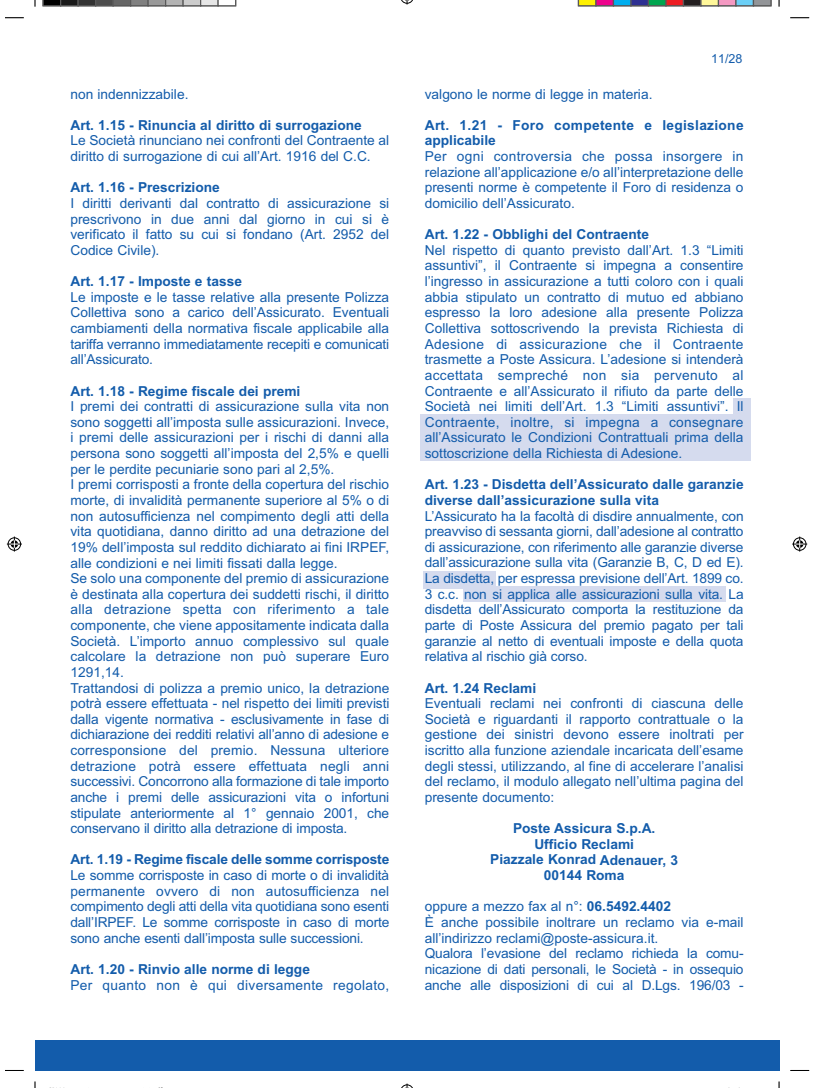
<style>
.page{position:relative;width:815px;height:1088px;background:#fff}
.page>*{position:absolute;margin:0;border:0;box-sizing:border-box;transform-origin:0 0}
.t1{font:13.75px/15.6px "Arial";color:#135cab;text-align:justify}
.t2{font:700 13.75px/15.6px "Arial";color:#135cab}
.t3{font:700 13.75px/15.6px "Arial";letter-spacing:.02em;color:#135cab}
.t4{font:13.75px "Arial";letter-spacing:.02em;color:#135cab}
.t5{font:12.5px "Arial";color:#135cab}
.s1{font-weight:700}
</style>
<div class="page">
<div style="left:423px;top:570px;width:73px;height:18px;background:#d5dbee"></div>
<div style="left:464px;top:586px;width:262px;height:16px;background:#d5dbee"></div>
<div style="left:733px;top:398px;width:18px;height:16px;background:#d5dbee"></div>
<div style="left:420px;top:414px;width:331px;height:47px;background:#d5dbee"></div>
<div style="left:35px;top:1040px;width:744px;height:30px;background:#135cab"></div>
<svg style="left:401px;top:0;width:12px;height:5px"></svg>
<svg style="left:401px;top:1083px;width:12px;height:5px"></svg>
<svg style="left:7px;top:536px;width:15px;height:15px"></svg>
<svg style="left:792px;top:536px;width:15px;height:15px"></svg>
<svg style="left:5px;top:17px;width:19px;height:1px"></svg>
<svg style="left:790px;top:17px;width:19px;height:1px"></svg>
<svg style="left:5px;top:1070px;width:19px;height:1px"></svg>
<svg style="left:790px;top:1070px;width:19px;height:1px"></svg>
<svg style="left:34px;top:0;width:2px;height:6px"></svg>
<svg style="left:34px;top:1081px;width:2px;height:7px"></svg>
<svg style="left:778px;top:0;width:2px;height:6px"></svg>
<svg style="left:778px;top:1081px;width:2px;height:7px"></svg>
<svg style="left:42px;top:0;width:194px;height:6px"></svg>
<svg style="left:578px;top:0;width:194px;height:6px"></svg>
<p class="t1" style="left:70px;top:86px;width:120px">non indennizzabile.</p>
<p class="t2" style="left:70px;top:117px;width:293px">Art. 1.15 - Rinuncia al diritto di surrogazione</p>
<p class="t1" style="left:70px;top:133px;width:320px">Le Società rinunciano nei confronti del Contraente al diritto di surrogazione di cui all’Art. 1916 del C.C.</p>
<p class="t2" style="left:70px;top:180px;width:151px">Art. 1.16 - Prescrizione</p>
<p class="t1" style="left:70px;top:195px;width:320px">I diritti derivanti dal contratto di assicurazione si prescrivono in due anni dal giorno in cui si è verificato il fatto su cui si fondano (Art. 2952 del Codice Civile).</p>
<p class="t2" style="left:70px;top:273px;width:173px">Art. 1.17 - Imposte e tasse</p>
<p class="t1" style="left:70px;top:289px;width:320px">Le imposte e le tasse relative alla presente Polizza Collettiva sono a carico dell’Assicurato. Eventuali cambiamenti della normativa fiscale applicabile alla tariffa verranno immediatamente recepiti e comunicati all’Assicurato.</p>
<p class="t2" style="left:70px;top:383px;width:232px">Art. 1.18 - Regime fiscale dei premi</p>
<p class="t1" style="left:70px;top:398px;width:320px;text-align:left">I premi dei contratti di assicurazione sulla vita non sono soggetti all’imposta sulle assicurazioni. Invece, i premi delle assicurazioni per i rischi di danni alla persona sono soggetti all’imposta del 2,5% e quelli per le perdite pecuniarie sono pari al 2,5%.<br>I premi corrisposti a fronte della copertura del rischio morte, di invalidità permanente superiore al 5% o di non autosufficienza nel compimento degli atti della vita quotidiana, danno diritto ad una detrazione del 19% dell’imposta sul reddito dichiarato ai fini IRPEF, alle condizioni e nei limiti fissati dalla legge.<br>Se solo una componente del premio di assicurazione è destinata alla copertura dei suddetti rischi, il diritto alla detrazione spetta con riferimento a tale componente, che viene appositamente indicata dalla Società. L’importo annuo complessivo sul quale calcolare la detrazione non può superare Euro 1291,14.<br>Trattandosi di polizza a premio unico, la detrazione potrà essere effettuata - nel rispetto dei limiti previsti dalla vigente normativa - esclusivamente in fase di dichiarazione dei redditi relativi all’anno di adesione e corresponsione del premio. Nessuna ulteriore detrazione potrà essere effettuata negli anni successivi. Concorrono alla formazione di tale importo anche i premi delle assicurazioni vita o infortuni stipulate anteriormente al 1° gennaio 2001, che conservano il diritto alla detrazione di imposta.</p>
<p class="t2" style="left:70px;top:851px;width:320px">Art. 1.19 - Regime fiscale delle somme corrisposte</p>
<p class="t1" style="left:70px;top:867px;width:320px">Le somme corrisposte in caso di morte o di invalidità permanente ovvero di non autosufficienza nel compimento degli atti della vita quotidiana sono esenti dall’IRPEF. Le somme corrisposte in caso di morte sono anche esenti dall’imposta sulle successioni.</p>
<p class="t2" style="left:70px;top:961px;width:241px">Art. 1.20 - Rinvio alle norme di legge</p>
<p class="t4" style="left:70px;top:976px;width:320px">Per quanto non è qui diversamente regolato,</p>
<p class="t5" style="left:711px;top:52px;width:33px">11/28</p>
<p class="t1" style="left:425px;top:86px;width:229px">valgono le norme di legge in materia.</p>
<p class="t3" style="left:425px;top:117px;width:320px">Art. 1.21 - Foro competente e legislazione applicabile</p>
<p class="t1" style="left:425px;top:148px;width:320px">Per ogni controversia che possa insorgere in relazione all’applicazione e/o all’interpretazione delle presenti norme è competente il Foro di residenza o domicilio dell’Assicurato.</p>
<p class="t2" style="left:425px;top:227px;width:226px">Art. 1.22 - Obblighi del Contraente</p>
<p class="t1" style="left:425px;top:242px;width:320px">Nel rispetto di quanto previsto dall’Art. 1.3 “Limiti assuntivi”, il Contraente si impegna a consentire l’ingresso in assicurazione a tutti coloro con i quali abbia stipulato un contratto di mutuo ed abbiano espresso la loro adesione alla presente Polizza Collettiva sottoscrivendo la prevista Richiesta di Adesione di assicurazione che il Contraente trasmette a Poste Assicura. L’adesione si intenderà accettata sempreché non sia pervenuto al Contraente e all’Assicurato il rifiuto da parte delle Società nei limiti dell’Art. 1.3 “Limiti assuntivi”. Il Contraente, inoltre, si impegna a consegnare all’Assicurato le Condizioni Contrattuali prima della sottoscrizione della Richiesta di Adesione.</p>
<p class="t2" style="left:425px;top:477px;width:320px">Art. 1.23 - Disdetta dell’Assicurato dalle garanzie diverse dall’assicurazione sulla vita</p>
<p class="t1" style="left:425px;top:508px;width:320px">L’Assicurato ha la facoltà di disdire annualmente, con preavviso di sessanta giorni, dall’adesione al contratto di assicurazione, con riferimento alle garanzie diverse dall’assicurazione sulla vita (Garanzie B, C, D ed E).<br>La disdetta, per espressa previsione dell’Art. 1899 co.<br>3 c.c. non si applica alle assicurazioni sulla vita. La disdetta dell’Assicurato comporta la restituzione da parte di Poste Assicura del premio pagato per tali garanzie al netto di eventuali imposte e della quota relativa al rischio già corso.</p>
<p class="t2" style="left:425px;top:680px;width:113px">Art. 1.24 Reclami</p>
<p class="t1" style="left:425px;top:695px;width:320px">Eventuali reclami nei confronti di ciascuna delle Società e riguardanti il rapporto contrattuale o la gestione dei sinistri devono essere inoltrati per iscritto alla funzione aziendale incaricata dell’esame degli stessi, utilizzando, al fine di accelerare l’analisi del reclamo, il modulo allegato nell’ultima pagina del presente documento:</p>
<p class="t2" style="left:490px;top:820px;width:189px;text-align:center">Poste Assicura S.p.A.<br>Ufficio Reclami<br>Piazzale Konrad Adenauer, 3<br>00144 Roma</p>
<p class="t1" style="left:425px;top:898px;width:320px;text-align:left">oppure a mezzo fax al n°: <span class="s1">06.5492.4402<br></span>È anche possibile inoltrare un reclamo via e-mail all’indirizzo reclami@poste-assicura.it.<br>Qualora l’evasione del reclamo richieda la comu&shy;nicazione di dati personali, le Società - in ossequio anche alle disposizioni di cui al D.Lgs. 196/03 -</p>
</div>
